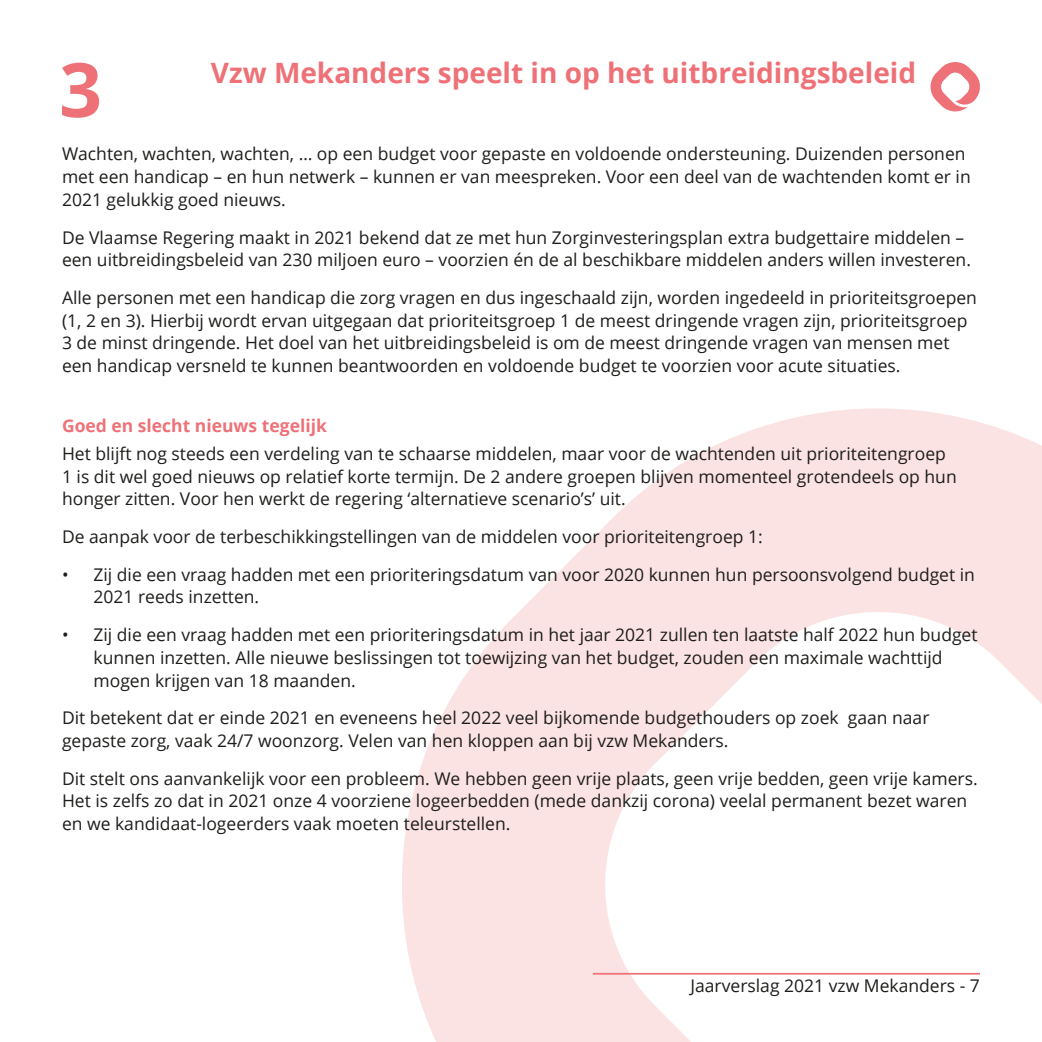
<style>
.page{position:relative;width:1042px;height:1042px;background:#fff}
.page>*{position:absolute;margin:0;border:0;box-sizing:border-box;transform-origin:0 0}
.t1{font:700 75.08px "Open Sans";color:#ee7177}
.t2{font:700 28px "Open Sans";color:#ee7177}
.t3{font:17.5px/22.8px "Open Sans";color:#1d1d1b}
.t4{font:700 17.5px "Open Sans";color:#ee7177}
</style>
<div class="page">
<svg style="left:402px;top:408px;width:640px;height:634px"></svg>
<hr style="left:593px;top:973px;width:387px;height:1px;background:#ee7177">
<svg style="left:930px;top:62px;width:50px;height:49px"></svg>
<h1 class="t1" style="left:59px;top:37px;width:44px">3</h1>
<h2 class="t2" style="left:211px;top:54px;width:707px">Vzw Mekanders speelt in op het uitbreidingsbeleid</h2>
<p class="t3" style="left:62px;top:142px;width:910px">Wachten, wachten, wachten, … op een budget voor gepaste en voldoende ondersteuning. Duizenden personen met een handicap – en hun netwerk – kunnen er van meespreken. Voor een deel van de wachtenden komt er in<br>2021 gelukkig goed nieuws.</p>
<p class="t3" style="left:62px;top:225px;width:910px">De Vlaamse Regering maakt in 2021 bekend dat ze met hun Zorginvesteringsplan extra budgettaire middelen – een uitbreidingsbeleid van 230 miljoen euro – voorzien én de al beschikbare middelen anders willen investeren.</p>
<p class="t3" style="left:62px;top:286px;width:916px">Alle personen met een handicap die zorg vragen en dus ingeschaald zijn, worden ingedeeld in prioriteitsgroepen (1, 2 en 3). Hierbij wordt ervan uitgegaan dat prioriteitsgroep 1 de meest dringende vragen zijn, prioriteitsgroep 3 de minst dringende. Het doel van het uitbreidingsbeleid is om de meest dringende vragen van mensen met een handicap versneld te kunnen beantwoorden en voldoende budget te voorzien voor acute situaties.</p>
<p class="t4" style="left:62px;top:413px;width:266px">Goed en slecht nieuws tegelijk</p>
<p class="t3" style="left:62px;top:442px;width:896px">Het blijft nog steeds een verdeling van te schaarse middelen, maar voor de wachtenden uit prioriteitengroep<br>1 is dit wel goed nieuws op relatief korte termijn. De 2 andere groepen blijven momenteel grotendeels op hun honger zitten. Voor hen werkt de regering ‘alternatieve scenario’s’ uit.</p>
<p class="t3" style="left:62px;top:525px;width:702px">De aanpak voor de terbeschikkingstellingen van de middelen voor prioriteitengroep 1:</p>
<p class="t3" style="left:94px;top:562px;width:883px;text-indent:-32px">• Zij die een vraag hadden met een prioriteringsdatum van voor 2020 kunnen hun persoonsvolgend budget in<br>2021 reeds inzetten.</p>
<p class="t3" style="left:94px;top:623px;width:885px;text-indent:-32px">• Zij die een vraag hadden met een prioriteringsdatum in het jaar 2021 zullen ten laatste half 2022 hun budget kunnen inzetten. Alle nieuwe beslissingen tot toewijzing van het budget, zouden een maximale wachttijd mogen krijgen van 18 maanden.</p>
<p class="t3" style="left:62px;top:706px;width:869px">Dit betekent dat er einde 2021 en eveneens heel 2022 veel bijkomende budgethouders op zoek gaan naar gepaste zorg, vaak 24/7 woonzorg. Velen van hen kloppen aan bij vzw Mekanders.</p>
<p class="t3" style="left:62px;top:766px;width:917px">Dit stelt ons aanvankelijk voor een probleem. We hebben geen vrije plaats, geen vrije bedden, geen vrije kamers.<br>Het is zelfs zo dat in 2021 onze 4 voorziene logeerbedden (mede dankzij corona) veelal permanent bezet waren en we kandidaat-logeerders vaak moeten teleurstellen.</p>
<p class="t3" style="left:690px;top:974px;width:291px">Jaarverslag 2021 vzw Mekanders - 7</p>
</div>
